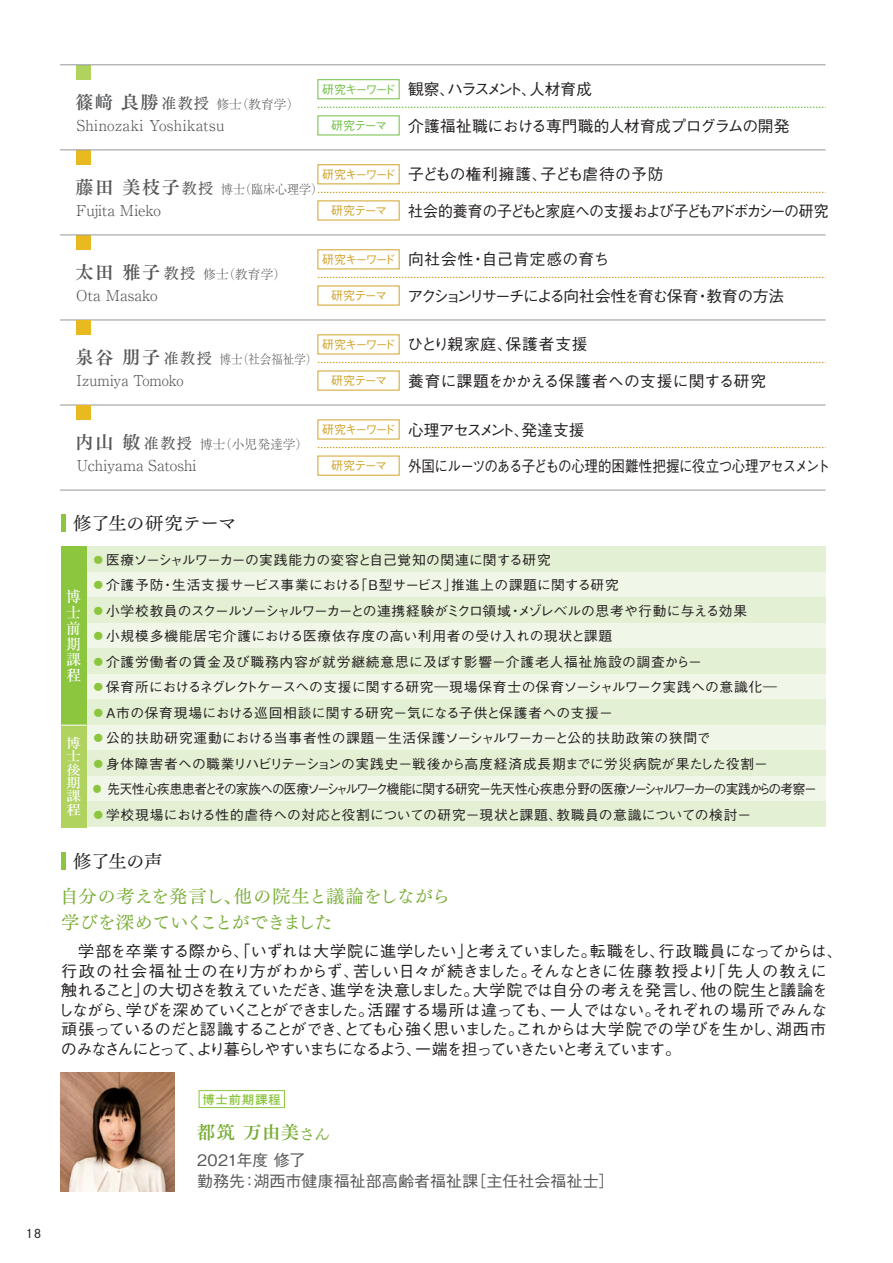
<style>
.page{position:relative;width:893px;height:1263px;background:#fff}
.page>*{position:absolute;margin:0;border:0;box-sizing:border-box;transform-origin:0 0}
.t1{font:18px/25.5px "Tsuku Min Pro M";letter-spacing:-.02em;color:#79ad36}
.t2{font:18px "Tsuku Min Pro M";letter-spacing:-.025em;color:#231f20}
.t3{font:18px "Tsuku Min Pro B";color:#79ad36}
.t4{font:18px "Tsuku Min Pro B";color:#57585a}
.t5{font:500 15.75px/19.5px "Gothic BBB Pr 5";letter-spacing:-.045em;color:#231f20}
.t6{font:500 15.75px/21px "Gothic BBB Pr 5";color:#57585a}
.t7{font:500 15.75px "Gothic BBB Pr 5";letter-spacing:-.045em;color:#231f20;scale:.86 1}
.t8{font:500 15.75px "Gothic BBB Pr 5";letter-spacing:-.08em;color:#231f20;scale:.95 1}
.t9{font:500 15.75px "Gothic BBB Pr 5";letter-spacing:-.11em;color:#231f20}
.t10{font:500 15.75px "Gothic BBB Pr 5";letter-spacing:-.025em;color:#231f20}
.t11{font:500 15.75px "Gothic BBB Pr 5";letter-spacing:.02em;color:#231f20}
.t12{font:500 15.75px "Gothic BBB Pr 5";letter-spacing:.01em;color:#231f20}
.t13{font:500 15.75px "Gothic BBB Pr 5";letter-spacing:-.115em;color:#231f20}
.t14{font:500 15.75px "Gothic BBB Pr 5";letter-spacing:.04em;color:#231f20}
.t15{font:500 15.75px "Gothic BBB Pr 5";letter-spacing:-.075em;color:#231f20}
.t16{font:500 15.75px "Gothic BBB Pr 5";letter-spacing:.05em;color:#231f20}
.t17{font:300 15px "Ryumin Pro";letter-spacing:.005em;color:#57585a}
.t18{font:300 15px "Ryumin Pro";letter-spacing:.025em;color:#57585a}
.t19{font:300 15px "Ryumin Pro";letter-spacing:.005em;color:#57585a;scale:.95 1}
.t20{font:500 15px/15.8px "Ryumin Pro";color:#fff;text-align:justify}
.t21{font:500 13.5px "Gothic BBB Pr 5";letter-spacing:.005em;color:#231f20}
.t22{font:500 13.5px "Gothic BBB Pr 5";letter-spacing:.03em;color:#231f20}
.t23{font:500 13.5px "Gothic BBB Pr 5";letter-spacing:-.09em;color:#231f20;scale:.94 1}
.t24{font:500 13.5px "Gothic BBB Pr 5";letter-spacing:-.015em;color:#231f20}
.t25{font:500 13.5px "Gothic BBB Pr 5";letter-spacing:-.03em;color:#231f20}
.t26{font:500 13.5px "Gothic BBB Pr 5";letter-spacing:.06em;color:#231f20}
.t27{font:500 13.5px/13.4px "Ryumin Pro";color:#fff;text-align:justify;scale:1.11 1}
.t28{font:300 12.75px "Ryumin Pro";color:#57585a}
.t29{font:300 12.75px "Ryumin Pro";color:#57585a;scale:.94 1}
.t30{font:300 12.75px "Ryumin Pro";color:#57585a;scale:.9 1}
.t31{font:500 12px "Gothic BBB Pr 5";letter-spacing:-.09em;color:#d0a32a}
.t32{font:12px "P Shuei Go Gin Std B";letter-spacing:.08em;color:#8bc63e}
.t33{font:500 12px "Gothic BBB Pr 5";letter-spacing:-.09em;color:#71bf44}
.t34{font:12px "P Shuei Go Kin Std N M";color:#231f20}
.s1{font-family:"Tsuku Min Pro B";font-weight:400;font-size:18px}
.s2{font-family:"Tsuku Min Pro D";font-weight:400;font-size:15px}
.s3{font-size:12px;color:#71bf44}
.s4{font-size:12px;color:#d0a32a}
.s5{font-family:"Tsuku Min Pro D";font-size:15px}
.s6{color:#8bc63e}
.s7{font-family:"Tsuku Min Pro M";font-size:15.75px}
</style>
<div class="page">
<hr style="left:61px;top:852px;width:4px;height:17px;background:#8bc63e">
<img style="left:60px;top:1072px;width:115px;height:119px">
<div style="left:199px;top:1090px;width:86px;height:18px;border:1px solid #8bc63e"></div>
<div style="left:87px;top:546px;width:739px;height:26px;background:#e4f0d4"></div>
<div style="left:87px;top:572px;width:739px;height:25px;background:#f1f7e8"></div>
<div style="left:87px;top:674px;width:739px;height:26px;background:#f1f7e8"></div>
<div style="left:87px;top:597px;width:739px;height:26px;background:#e4f0d4"></div>
<div style="left:87px;top:623px;width:739px;height:26px;background:#f1f7e8"></div>
<div style="left:87px;top:649px;width:739px;height:25px;background:#e4f0d4"></div>
<div style="left:87px;top:700px;width:739px;height:25px;background:#e4f0d4"></div>
<hr style="left:61px;top:514px;width:4px;height:17px;background:#8bc63e">
<div style="left:61px;top:546px;width:26px;height:179px;background:#8bc63e"></div>
<div style="left:87px;top:725px;width:739px;height:26px;background:#f1f7e8"></div>
<div style="left:87px;top:751px;width:739px;height:25px;background:#e4f0d4"></div>
<div style="left:87px;top:776px;width:739px;height:26px;background:#f1f7e8"></div>
<div style="left:87px;top:802px;width:739px;height:25px;background:#e4f0d4"></div>
<div style="left:61px;top:725px;width:26px;height:102px;background:#b0d360"></div>
<svg style="left:61px;top:725px;width:26px;height:1px"></svg>
<div style="left:318px;top:79px;width:82px;height:20px;border:1px solid #71bf44"></div>
<div style="left:76px;top:65px;width:14px;height:15px;background:#b0d360"></div>
<svg style="left:318px;top:107px;width:506px;height:1px"></svg>
<div style="left:318px;top:164px;width:82px;height:20px;border:1px solid #d0a32a"></div>
<div style="left:76px;top:150px;width:14px;height:15px;background:#e8ba20"></div>
<div style="left:76px;top:235px;width:14px;height:15px;background:#e8ba20"></div>
<svg style="left:318px;top:192px;width:506px;height:1px"></svg>
<svg style="left:318px;top:277px;width:506px;height:1px"></svg>
<hr style="left:60px;top:64px;width:765px;height:1px;background:#939598">
<hr style="left:60px;top:149px;width:765px;height:1px;background:#939598">
<hr style="left:60px;top:235px;width:765px;height:1px;background:#939598">
<hr style="left:60px;top:320px;width:765px;height:1px;background:#939598">
<div style="left:76px;top:320px;width:14px;height:15px;background:#e8ba20"></div>
<svg style="left:318px;top:362px;width:506px;height:1px"></svg>
<hr style="left:60px;top:405px;width:765px;height:1px;background:#939598">
<div style="left:76px;top:405px;width:14px;height:15px;background:#e8ba20"></div>
<svg style="left:318px;top:447px;width:506px;height:1px"></svg>
<hr style="left:60px;top:490px;width:765px;height:1px;background:#939598">
<p class="t34" style="left:26px;top:1225px;width:17px">18</p>
<p class="t28" style="left:76px;top:94px;width:225px"><span class="s1">篠﨑 良勝</span><span class="s2">准教授</span> 修士（教育学）</p>
<p class="t18" style="left:77px;top:113px;width:149px">Shinozaki Yoshikatsu</p>
<p class="t13" style="left:322px;top:77px;width:271px"><span class="s3">研究キーワード</span> 観察、ハラスメント、人材育成</p>
<p class="t33" style="left:331px;top:116px;width:58px">研究テーマ</p>
<p class="t10" style="left:408px;top:113px;width:383px">介護福祉職における専門職的人材育成プログラムの開発</p>
<p class="t11" style="left:322px;top:162px;width:343px"><span class="s4">研究キーワード</span> 子どもの権利擁護、子ども虐待の予防</p>
<p class="t31" style="left:331px;top:201px;width:58px">研究テーマ</p>
<p class="t8" style="left:408px;top:198px;width:444px">社会的養育の子どもと家庭への支援および子どもアドボカシーの研究</p>
<p class="t29" style="left:76px;top:179px;width:265px"><span class="s1">藤田 美枝子</span><span class="s2">教授</span> 博士（臨床心理学）</p>
<p class="t17" style="left:76px;top:198px;width:86px">Fujita Mieko</p>
<p class="t28" style="left:76px;top:264px;width:212px"><span class="s1">太田 雅子</span><span class="s2">教授</span> 修士（教育学）</p>
<p class="t17" style="left:76px;top:283px;width:83px">Ota Masako</p>
<p class="t14" style="left:322px;top:247px;width:288px"><span class="s4">研究キーワード</span> 向社会性・自己肯定感の育ち</p>
<p class="t31" style="left:331px;top:286px;width:58px">研究テーマ</p>
<p class="t9" style="left:407px;top:283px;width:378px">アクションリサーチによる向社会性を育む保育・教育の方法</p>
<p class="t4" style="left:76px;top:343px;width:138px">泉谷 朋子<span class="s5">准教授</span></p>
<p class="t19" style="left:76px;top:368px;width:114px">Izumiya Tomoko</p>
<p class="t30" style="left:220px;top:350px;width:110px">博士（社会福祉学）</p>
<p class="t16" style="left:322px;top:332px;width:267px"><span class="s4">研究キーワード</span> ひとり親家庭、保護者支援</p>
<p class="t31" style="left:331px;top:371px;width:58px">研究テーマ</p>
<p class="t12" style="left:408px;top:368px;width:360px">養育に課題をかかえる保護者への支援に関する研究</p>
<p class="t28" style="left:76px;top:434px;width:234px"><span class="s1">内山 敏</span><span class="s2">准教授</span> 博士（小児発達学）</p>
<p class="t17" style="left:77px;top:454px;width:121px">Uchiyama Satoshi</p>
<p class="t15" style="left:322px;top:417px;width:264px"><span class="s4">研究キーワード</span> 心理アセスメント、発達支援</p>
<p class="t31" style="left:331px;top:456px;width:58px">研究テーマ</p>
<p class="t7" style="left:408px;top:453px;width:492px">外国にルーツのある子どもの心理的困難性把握に役立つ心理アセスメント</p>
<p class="t2" style="left:73px;top:507px;width:165px">修了生の研究テーマ</p>
<p class="t20" style="left:66px;top:588px;width:16px">博士前期課程</p>
<p class="t21" style="left:91px;top:549px;width:461px"><span class="s6">●</span>医療ソーシャルワーカーの実践能力の変容と自己覚知の関連に関する研究</p>
<p class="t21" style="left:91px;top:574px;width:529px"><span class="s6">●</span>介護予防・生活支援サービス事業における「B型サービス」推進上の課題に関する研究</p>
<p class="t25" style="left:91px;top:600px;width:657px"><span class="s6">●</span>小学校教員のスクールソーシャルワーカーとの連携経験がミクロ領域・メゾレベルの思考や行動に与える効果</p>
<p class="t22" style="left:91px;top:625px;width:522px"><span class="s6">●</span>小規模多機能居宅介護における医療依存度の高い利用者の受け入れの現状と課題</p>
<p class="t26" style="left:91px;top:651px;width:612px"><span class="s6">●</span>介護労働者の賃金及び職務内容が就労継続意思に及ぼす影響－介護老人福祉施設の調査から－</p>
<p class="t24" style="left:91px;top:676px;width:687px"><span class="s6">●</span>保育所におけるネグレクトケースへの支援に関する研究―現場保育士の保育ソーシャルワーク実践への意識化―</p>
<p class="t21" style="left:91px;top:702px;width:523px"><span class="s6">●</span>A市の保育現場における巡回相談に関する研究－気になる子供と保護者への支援－</p>
<p class="t27" style="left:66px;top:735px;width:15px">博士後期課程</p>
<p class="t22" style="left:91px;top:727px;width:621px"><span class="s6">●</span>公的扶助研究運動における当事者性の課題－生活保護ソーシャルワーカーと公的扶助政策の狭間で</p>
<p class="t21" style="left:91px;top:753px;width:678px"><span class="s6">●</span>身体障害者への職業リハビリテーションの実践史－戦後から高度経済成長期までに労災病院が果たした役割－</p>
<p class="t21" style="left:91px;top:804px;width:661px"><span class="s6">●</span>学校現場における性的虐待への対応と役割についての研究－現状と課題、教職員の意識についての検討－</p>
<p class="t23" style="left:91px;top:778px;width:774px"><span class="s6">●</span> 先天性心疾患患者とその家族への医療ソーシャルワーク機能に関する研究－先天性心疾患分野の医療ソーシャルワーカーの実践からの考察－</p>
<p class="t2" style="left:73px;top:845px;width:91px">修了生の声</p>
<p class="t1" style="left:60px;top:882px;width:392px">自分の考えを発言し、他の院生と議論をしながら学びを深めていくことができました</p>
<p class="t5" style="left:58px;top:940px;width:787px">　学部を卒業する際から、「いずれは大学院に進学したい」と考えていました。転職をし、行政職員になってからは、行政の社会福祉士の在り方がわからず、苦しい日々が続きました。そんなときに佐藤教授より「先人の教えに触れること」の大切さを教えていただき、進学を決意しました。大学院では自分の考えを発言し、他の院生と議論をしながら、学びを深めていくことができました。活躍する場所は違っても、一人ではない。それぞれの場所でみんな頑張っているのだと認識することができ、とても心強く思いました。これからは大学院での学びを生かし、湖西市<br>のみなさんにとって、より暮らしやすいまちになるよう、一端を担っていきたいと考えています。</p>
<p class="t32" style="left:202px;top:1091px;width:80px">博士前期課程</p>
<p class="t3" style="left:197px;top:1118px;width:135px">都筑 万由美<span class="s7">さん</span></p>
<p class="t6" style="left:197px;top:1148px;width:419px">2021年度 修了<br>勤務先：湖西市健康福祉部高齢者福祉課［主任社会福祉士］</p>
</div>
